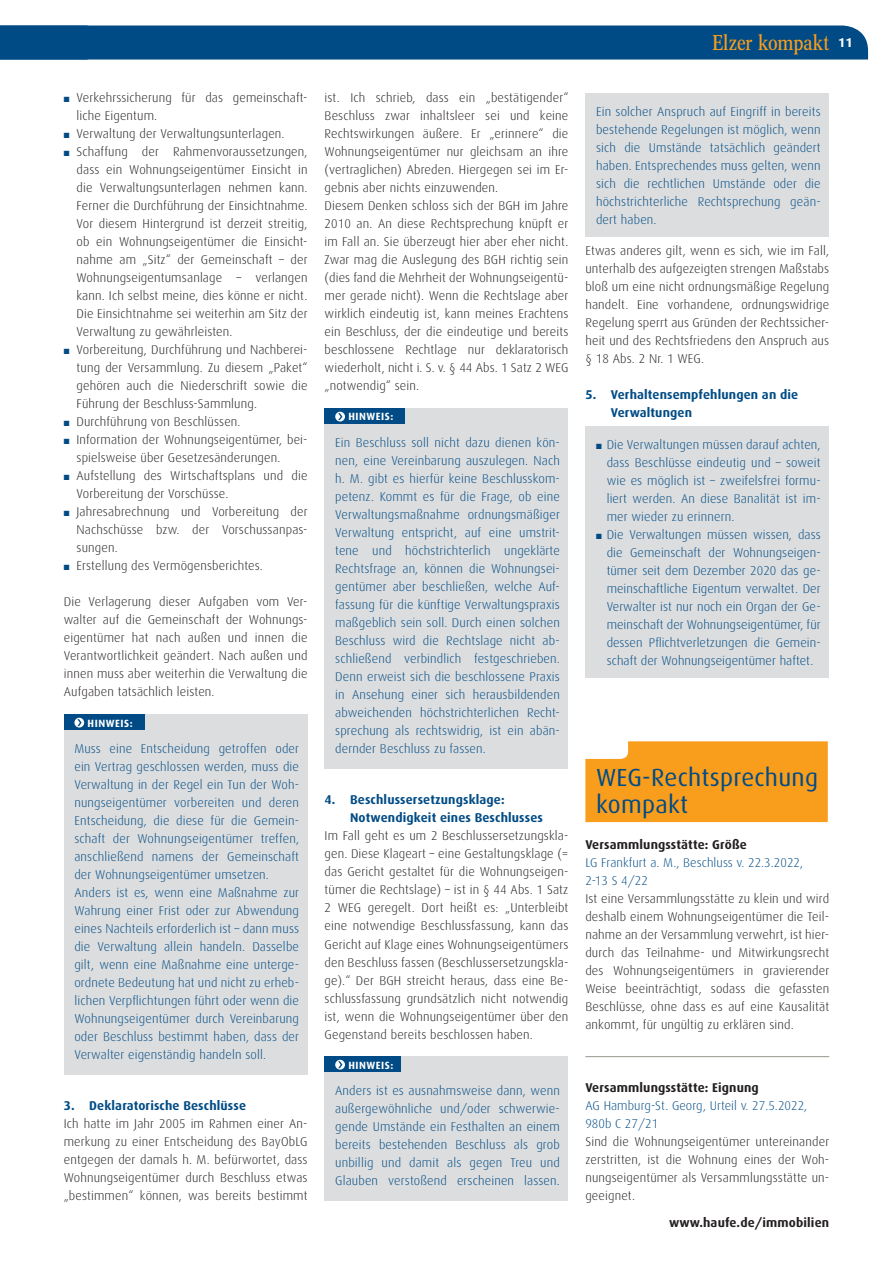
<style>
.page{position:relative;width:893px;height:1263px;background:#fff}
.page>*{position:absolute;margin:0;border:0;box-sizing:border-box;transform-origin:0 0}
.t1{font:24.75px/27px "Dax";letter-spacing:.01em;color:#004b85}
.t2{font:21px "Concorde Nova";color:#f99d1c}
.t3{font:300 12.75px/18px "Dax";letter-spacing:.01em;color:#231f20;text-align:justify}
.t4{font:300 12.75px/18px "Dax";letter-spacing:.01em;color:#004b85;text-align:justify}
.t5{font:700 12.75px/18px "Dax";letter-spacing:.01em;color:#004b85}
.t6{font:700 12.75px "Dax";letter-spacing:.01em;color:#231f20}
.t7{font:700 12.75px "Dax";color:#fff}
.t8{font:700 10.5px "Dax";color:#fff}
.s1{color:#004b85}
</style>
<div class="page">
<div style="left:0;top:26px;width:868px;height:34px;background:#004b85"></div>
<hr style="left:585px;top:1056px;width:244px;height:1px;background:#95958c">
<div style="left:585px;top:741px;width:243px;height:81px;background:#f99d1c"></div>
<div style="left:585px;top:426px;width:244px;height:251px;background:#dcddde"></div>
<div style="left:64px;top:714px;width:244px;height:360px;background:#dcddde"></div>
<div style="left:64px;top:714px;width:81px;height:16px;background:#004b85"></div>
<div style="left:74px;top:718px;width:10px;height:9px;background:#fff;border-radius:50%"></div>
<svg style="left:77px;top:719px;width:5px;height:7px"></svg>
<div style="left:325px;top:408px;width:243px;height:360px;background:#dcddde"></div>
<div style="left:325px;top:408px;width:80px;height:16px;background:#004b85"></div>
<svg style="left:335px;top:412px;width:10px;height:9px"></svg>
<svg style="left:338px;top:413px;width:4px;height:7px"></svg>
<div style="left:325px;top:1056px;width:243px;height:144px;background:#dcddde"></div>
<div style="left:325px;top:1056px;width:76px;height:16px;background:#004b85"></div>
<svg style="left:335px;top:1060px;width:10px;height:9px"></svg>
<svg style="left:338px;top:1061px;width:4px;height:7px"></svg>
<div style="left:585px;top:93px;width:244px;height:143px;background:#dcddde"></div>
<p class="t3" style="left:77px;top:89px;width:233px;text-indent:-13px"><span class="s1">■</span> Verkehrssicherung für das gemeinschaft&shy;liche Eigentum.</p>
<p class="t3" style="left:64px;top:125px;width:222px"><span class="s1">■</span> Verwaltung der Verwaltungsunterlagen.</p>
<p class="t3" style="left:77px;top:143px;width:233px;text-indent:-13px"><span class="s1">■</span> Schaffung der Rahmenvoraussetzungen, dass ein Wohnungseigentümer Einsicht in die Verwaltungsunterlagen nehmen kann.<br>Ferner die Durchführung der Einsichtnahme.<br>Vor diesem Hintergrund ist derzeit streitig, ob ein Wohnungseigentümer die Einsicht&shy;nahme am „Sitz“ der Gemeinschaft – der Wohnungseigentumsanlage – verlangen kann. Ich selbst meine, dies könne er nicht.<br>Die Einsichtnahme sei weiterhin am Sitz der Verwaltung zu gewährleisten.</p>
<p class="t3" style="left:77px;top:341px;width:233px;text-indent:-13px"><span class="s1">■</span> Vorbereitung, Durchführung und Nachberei&shy;tung der Versammlung. Zu diesem „Paket“ gehören auch die Niederschrift sowie die Führung der Beschluss-Sammlung.</p>
<p class="t3" style="left:64px;top:413px;width:178px"><span class="s1">■</span> Durchführung von Beschlüssen.</p>
<p class="t3" style="left:77px;top:431px;width:233px;text-indent:-13px"><span class="s1">■</span> Information der Wohnungseigentümer, bei&shy;spielsweise über Gesetzesänderungen.</p>
<p class="t3" style="left:77px;top:467px;width:233px;text-indent:-13px"><span class="s1">■</span> Aufstellung des Wirtschaftsplans und die<br>Vorbereitung der Vorschüsse.</p>
<p class="t3" style="left:77px;top:503px;width:233px;text-indent:-13px"><span class="s1">■</span> Jahresabrechnung und Vorbereitung der Nachschüsse bzw. der Vorschussanpas&shy;sungen.</p>
<p class="t3" style="left:64px;top:557px;width:201px"><span class="s1">■</span> Erstellung des Vermögensberichtes.</p>
<p class="t3" style="left:64px;top:593px;width:245px">Die Verlagerung dieser Aufgaben vom Ver&shy;walter auf die Gemeinschaft der Wohnungs&shy;eigentümer hat nach außen und innen die Verantwortlichkeit geändert. Nach außen und innen muss aber weiterhin die Verwaltung die Aufgaben tatsächlich leisten.</p>
<p class="t8" style="left:88px;top:717px;width:14px">Hinweis</p>
<p class="t8" style="left:130px;top:717px;width:4px">:</p>
<p class="t4" style="left:74px;top:739px;width:226px;text-align:left">Muss eine Entscheidung getroffen oder ein Vertrag geschlossen werden, muss die Verwaltung in der Regel ein Tun der Woh&shy;nungseigentümer vorbereiten und deren Entscheidung, die diese für die Gemein&shy;schaft der Wohnungseigentümer treffen, anschließend namens der Gemeinschaft der Wohnungseigentümer umsetzen.<br>Anders ist es, wenn eine Maßnahme zur Wahrung einer Frist oder zur Abwendung eines Nachteils erforderlich ist – dann muss die Verwaltung allein handeln. Dasselbe gilt, wenn eine Maßnahme eine unterge&shy;ordnete Bedeutung hat und nicht zu erheb&shy;lichen Verpflichtungen führt oder wenn die Wohnungseigentümer durch Vereinbarung oder Beschluss bestimmt haben, dass der Verwalter eigenständig handeln soll.</p>
<p class="t5" style="left:64px;top:1097px;width:184px">3. Deklaratorische Beschlüsse</p>
<p class="t3" style="left:64px;top:1115px;width:245px">Ich hatte im Jahr 2005 im Rahmen einer An&shy;merkung zu einer Entscheidung des BayObLG entgegen der damals h. M. befürwortet, dass Wohnungseigentümer durch Beschluss etwas „bestimmen“ können, was bereits bestimmt</p>
<p class="t3" style="left:325px;top:89px;width:245px;text-align:left">ist. Ich schrieb, dass ein „bestätigender“ Beschluss zwar inhaltsleer sei und keine Rechtswirkungen äußere. Er „erinnere“ die Wohnungseigentümer nur gleichsam an ihre (vertraglichen) Abreden. Hiergegen sei im Er&shy;gebnis aber nichts einzuwenden.<br>Diesem Denken schloss sich der BGH im Jahre 2010 an. An diese Rechtsprechung knüpft er im Fall an. Sie überzeugt hier aber eher nicht.<br>Zwar mag die Auslegung des BGH richtig sein (dies fand die Mehrheit der Wohnungseigentü&shy;mer gerade nicht). Wenn die Rechtslage aber wirklich eindeutig ist, kann meines Erachtens ein Beschluss, der die eindeutige und bereits beschlossene Rechtlage nur deklaratorisch wiederholt, nicht i. S. v. § 44 Abs. 1 Satz 2 WEG „notwendig“ sein.</p>
<p class="t8" style="left:348px;top:411px;width:14px">Hinweis</p>
<p class="t8" style="left:390px;top:411px;width:4px">:</p>
<p class="t4" style="left:335px;top:433px;width:226px">Ein Beschluss soll nicht dazu dienen kön&shy;nen, eine Vereinbarung auszulegen. Nach h. M. gibt es hierfür keine Beschlusskom&shy;petenz. Kommt es für die Frage, ob eine Verwaltungsmaßnahme ordnungsmäßiger Verwaltung entspricht, auf eine umstrit&shy;tene und höchstrichterlich ungeklärte Rechtsfrage an, können die Wohnungsei&shy;gentümer aber beschließen, welche Auf&shy;fassung für die künftige Verwaltungspraxis maßgeblich sein soll. Durch einen solchen Beschluss wird die Rechtslage nicht ab&shy;schließend verbindlich festgeschrieben.<br>Denn erweist sich die beschlossene Praxis in Ansehung einer sich herausbildenden abweichenden höchstrichterlichen Recht&shy;sprechung als rechtswidrig, ist ein abän&shy;dernder Beschluss zu fassen.</p>
<p class="t5" style="left:350px;top:791px;width:194px;text-indent:-26px">4. Beschlussersetzungsklage:<br>Notwendigkeit eines Beschlusses</p>
<p class="t3" style="left:325px;top:827px;width:245px">Im Fall geht es um 2 Beschlussersetzungskla&shy;gen. Diese Klageart – eine Gestaltungsklage (= das Gericht gestaltet für die Wohnungseigen&shy;tümer die Rechtslage) – ist in § 44 Abs. 1 Satz 2 WEG geregelt. Dort heißt es: „Unterbleibt eine notwendige Beschlussfassung, kann das Gericht auf Klage eines Wohnungseigentümers den Beschluss fassen (Beschlussersetzungskla&shy;ge).“ Der BGH streicht heraus, dass eine Be&shy;schlussfassung grundsätzlich nicht notwendig ist, wenn die Wohnungseigentümer über den Gegenstand bereits beschlossen haben.</p>
<p class="t8" style="left:348px;top:1059px;width:14px">Hinweis</p>
<p class="t8" style="left:390px;top:1059px;width:4px">:</p>
<p class="t4" style="left:335px;top:1081px;width:226px">Anders ist es ausnahmsweise dann, wenn außergewöhnliche und/oder schwerwie&shy;gende Umstände ein Festhalten an einem bereits bestehenden Beschluss als grob unbillig und damit als gegen Treu und Glauben verstoßend erscheinen lassen.</p>
<h2 class="t2" style="left:712px;top:31px;width:118px">Elzer kompakt</h2>
<p class="t7" style="left:838px;top:35px;width:16px">11</p>
<p class="t4" style="left:596px;top:102px;width:226px">Ein solcher Anspruch auf Eingriff in bereits bestehende Regelungen ist möglich, wenn sich die Umstände tatsächlich geändert haben. Entsprechendes muss gelten, wenn sich die rechtlichen Umstände oder die höchstrichterliche Rechtsprechung geän&shy;dert haben.</p>
<p class="t3" style="left:585px;top:242px;width:245px">Etwas anderes gilt, wenn es sich, wie im Fall, unterhalb des aufgezeigten strengen Maßstabs bloß um eine nicht ordnungsmäßige Regelung handelt. Eine vorhandene, ordnungswidrige Regelung sperrt aus Gründen der Rechtssicher&shy;heit und des Rechtsfriedens den Anspruch aus § 18 Abs. 2 Nr. 1 WEG.</p>
<p class="t5" style="left:611px;top:386px;width:189px;text-indent:-26px">5. Verhaltensempfehlungen an die<br>Verwaltungen</p>
<p class="t4" style="left:607px;top:435px;width:216px;text-indent:-11px">■ Die Verwaltungen müssen darauf achten, dass Beschlüsse eindeutig und – soweit wie es möglich ist – zweifelsfrei formu&shy;liert werden. An diese Banalität ist im&shy;mer wieder zu erinnern.</p>
<p class="t4" style="left:607px;top:525px;width:216px;text-indent:-11px">■ Die Verwaltungen müssen wissen, dass die Gemeinschaft der Wohnungseigen&shy;tümer seit dem Dezember 2020 das ge&shy;meinschaftliche Eigentum verwaltet. Der Verwalter ist nur noch ein Organ der Ge&shy;meinschaft der Wohnungseigentümer, für dessen Pflichtverletzungen die Gemein&shy;schaft der Wohnungseigentümer haftet.</p>
<h1 class="t1" style="left:596px;top:764px;width:224px">WEG-Rechtsprechung kompakt</h1>
<p class="t6" style="left:585px;top:838px;width:163px">Versammlungsstätte: Größe</p>
<p class="t4" style="left:585px;top:854px;width:219px">LG Frankfurt a. M., Beschluss v. 22.3.2022,<br>2-13 S 4/22</p>
<p class="t3" style="left:585px;top:890px;width:245px">Ist eine Versammlungsstätte zu klein und wird deshalb einem Wohnungseigentümer die Teil&shy;nahme an der Versammlung verwehrt, ist hier&shy;durch das Teilnahme- und Mitwirkungsrecht des Wohnungseigentümers in gravierender Weise beeinträchtigt, sodass die gefassten Beschlüsse, ohne dass es auf eine Kausalität ankommt, für ungültig zu erklären sind.</p>
<p class="t6" style="left:585px;top:1081px;width:175px">Versammlungsstätte: Eignung</p>
<p class="t4" style="left:585px;top:1097px;width:223px">AG Hamburg-St. Georg, Urteil v. 27.5.2022,<br>980b C 27/21</p>
<p class="t3" style="left:585px;top:1133px;width:245px">Sind die Wohnungseigentümer untereinander zerstritten, ist die Wohnung eines der Woh&shy;nungseigentümer als Versammlungsstätte un&shy;geeignet.</p>
<p class="t6" style="left:669px;top:1216px;width:162px">www.haufe.de/immobilien</p>
</div>
